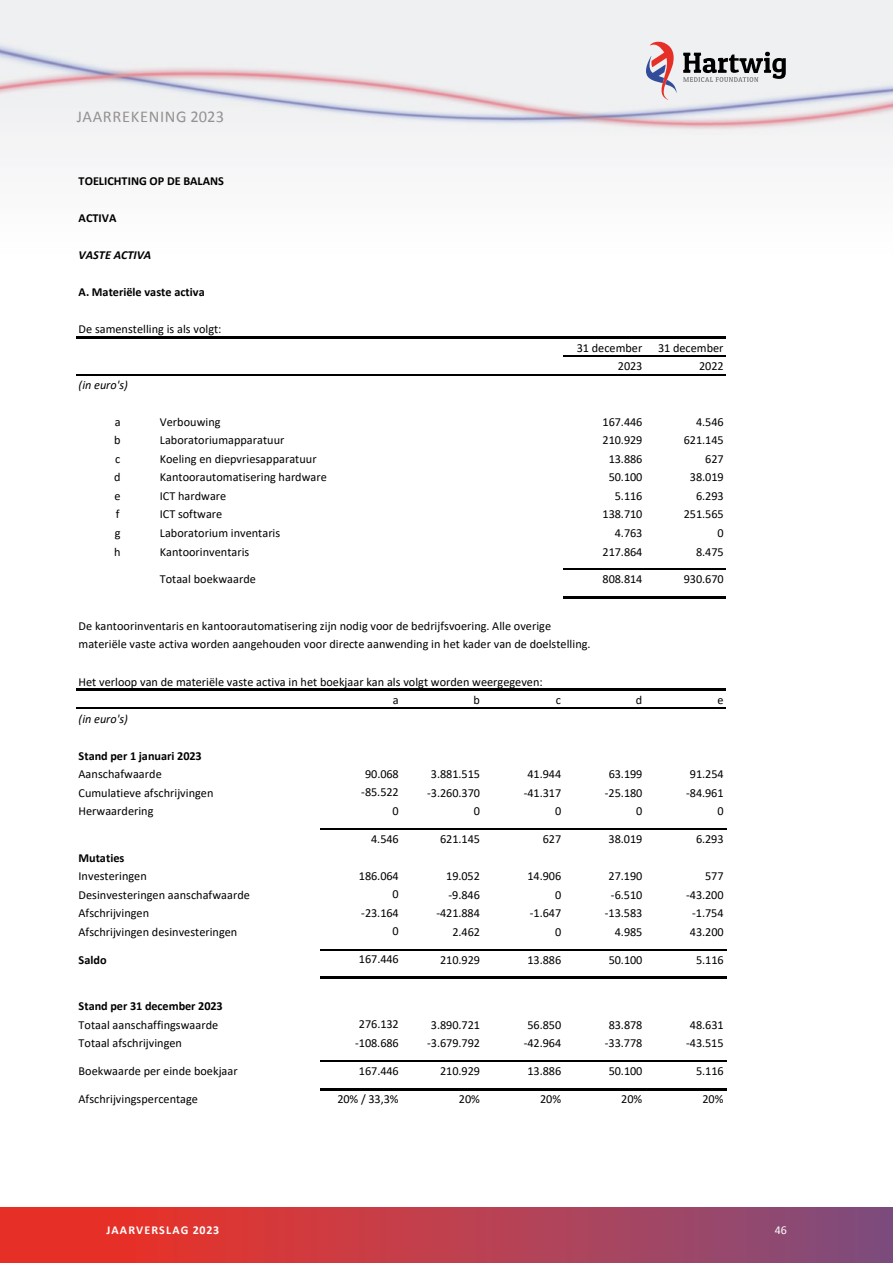
<style>
.page{position:relative;width:893px;height:1263px;background:#fff}
.page>*{position:absolute;margin:0;border:0;box-sizing:border-box;transform-origin:0 0}
.t1{font:16.5px "Calibri";letter-spacing:.04em;color:#959191}
.t2{font:12.3px/18.6px "Calibri";color:#000}
.t3{font:700 12.3px "Calibri";color:#000}
.t4{font:italic 12.3px "Calibri";color:#000}
.t5{font:italic 700 12.3px "Calibri";color:#000}
.t6{font:700 12px "Calibri";letter-spacing:.09em;color:#fff}
.t7{font:12px "Calibri";color:#fff}
</style>
<div class="page">
<div style="left:0;top:1208px;width:893px;height:55px;background:linear-gradient(to right,#f52f1e,#824e7e)"></div>
<hr style="left:0;top:0;width:893px;height:3px;background:#eff0f1">
<svg style="left:683px;top:52px;width:103px;height:30px"></svg>
<svg style="left:646px;top:41px;width:31px;height:59px"></svg>
<hr style="left:76px;top:336px;width:650px;height:3px;background:#000">
<hr style="left:563px;top:355px;width:163px;height:2px;background:#000">
<hr style="left:76px;top:374px;width:650px;height:1px;background:#000">
<hr style="left:563px;top:569px;width:163px;height:1px;background:#000">
<hr style="left:563px;top:596px;width:163px;height:2px;background:#000">
<hr style="left:76px;top:689px;width:650px;height:2px;background:#000">
<hr style="left:76px;top:708px;width:650px;height:1px;background:#000">
<hr style="left:320px;top:828px;width:406px;height:2px;background:#000">
<hr style="left:320px;top:949px;width:406px;height:1px;background:#000">
<hr style="left:320px;top:976px;width:406px;height:3px;background:#000">
<hr style="left:320px;top:1060px;width:406px;height:2px;background:#000">
<hr style="left:320px;top:1088px;width:406px;height:2px;background:#000">
<h1 class="t1" style="left:77px;top:106px;width:149px">JAARREKENING 2023</h1>
<p class="t3" style="left:79px;top:172px;width:147px">TOELICHTING OP DE BALANS</p>
<p class="t3" style="left:79px;top:209px;width:39px">ACTIVA</p>
<p class="t5" style="left:79px;top:246px;width:74px">VASTE ACTIVA</p>
<p class="t3" style="left:79px;top:283px;width:128px">A. Materiële vaste activa</p>
<p class="t2" style="left:79px;top:319px;width:144px">De samenstelling is als volgt:</p>
<p class="t2" style="left:577px;top:338px;width:67px">31 december</p>
<p class="t2" style="left:658px;top:338px;width:67px">31 december</p>
<p class="t2" style="left:618px;top:356px;width:26px">2023</p>
<p class="t2" style="left:699px;top:356px;width:26px">2022</p>
<p class="t4" style="left:79px;top:376px;width:51px">(in euro's)</p>
<p class="t2" style="left:115px;top:412px;width:7px">a</p>
<p class="t2" style="left:160px;top:412px;width:62px">Verbouwing</p>
<p class="t2" style="left:603px;top:412px;width:41px">167.446</p>
<p class="t2" style="left:696px;top:412px;width:29px">4.546</p>
<p class="t2" style="left:114px;top:431px;width:8px">b</p>
<p class="t2" style="left:160px;top:431px;width:126px">Laboratoriumapparatuur</p>
<p class="t2" style="left:603px;top:431px;width:41px">210.929</p>
<p class="t2" style="left:684px;top:431px;width:41px">621.145</p>
<p class="t2" style="left:115px;top:449px;width:7px">c</p>
<p class="t2" style="left:160px;top:449px;width:158px">Koeling en diepvriesapparatuur</p>
<p class="t2" style="left:609px;top:449px;width:35px">13.886</p>
<p class="t2" style="left:705px;top:449px;width:20px">627</p>
<p class="t2" style="left:114px;top:468px;width:8px">d</p>
<p class="t2" style="left:160px;top:468px;width:169px">Kantoorautomatisering hardware</p>
<p class="t2" style="left:609px;top:468px;width:35px">50.100</p>
<p class="t2" style="left:690px;top:468px;width:35px">38.019</p>
<p class="t2" style="left:114px;top:486px;width:8px">e</p>
<p class="t2" style="left:160px;top:486px;width:68px">ICT hardware</p>
<p class="t2" style="left:615px;top:486px;width:29px">5.116</p>
<p class="t2" style="left:696px;top:486px;width:29px">6.293</p>
<p class="t2" style="left:116px;top:505px;width:5px">f</p>
<p class="t2" style="left:160px;top:505px;width:64px">ICT software</p>
<p class="t2" style="left:603px;top:505px;width:41px">138.710</p>
<p class="t2" style="left:684px;top:505px;width:41px">251.565</p>
<p class="t2" style="left:115px;top:523px;width:7px">g</p>
<p class="t2" style="left:160px;top:523px;width:122px">Laboratorium inventaris</p>
<p class="t2" style="left:615px;top:523px;width:29px">4.763</p>
<p class="t2" style="left:717px;top:523px;width:8px">0</p>
<p class="t2" style="left:114px;top:542px;width:8px">h</p>
<p class="t2" style="left:160px;top:542px;width:91px">Kantoorinventaris</p>
<p class="t2" style="left:603px;top:542px;width:41px">217.864</p>
<p class="t2" style="left:696px;top:542px;width:29px">8.475</p>
<p class="t2" style="left:160px;top:570px;width:98px">Totaal boekwaarde</p>
<p class="t2" style="left:603px;top:570px;width:41px">808.814</p>
<p class="t2" style="left:684px;top:570px;width:41px">930.670</p>
<p class="t2" style="left:79px;top:616px;width:513px">De kantoorinventaris en kantoorautomatisering zijn nodig voor de bedrijfsvoering. Alle overige materiële vaste activa worden aangehouden voor directe aanwending in het kader van de doelstelling.</p>
<p class="t2" style="left:393px;top:672px;width:151px;text-indent:-314px">Het verloop van de materiële vaste activa in het boekjaar kan als volgt worden weergegeven: a</p>
<p class="t2" style="left:473px;top:690px;width:8px">b</p>
<p class="t2" style="left:556px;top:690px;width:7px">c</p>
<p class="t2" style="left:636px;top:690px;width:8px">d</p>
<p class="t2" style="left:717px;top:690px;width:8px">e</p>
<p class="t4" style="left:79px;top:710px;width:51px">(in euro's)</p>
<p class="t3" style="left:79px;top:747px;width:125px">Stand per 1 januari 2023</p>
<p class="t2" style="left:79px;top:765px;width:85px">Aanschafwaarde</p>
<p class="t2" style="left:365px;top:764px;width:35px">90.068</p>
<p class="t2" style="left:431px;top:765px;width:51px">3.881.515</p>
<p class="t2" style="left:527px;top:765px;width:35px">41.944</p>
<p class="t2" style="left:609px;top:765px;width:35px">63.199</p>
<p class="t2" style="left:690px;top:765px;width:35px">91.254</p>
<p class="t2" style="left:79px;top:783px;width:136px">Cumulatieve afschrijvingen</p>
<p class="t2" style="left:361px;top:782px;width:39px">-85.522</p>
<p class="t2" style="left:427px;top:783px;width:54px">-3.260.370</p>
<p class="t2" style="left:524px;top:783px;width:39px">-41.317</p>
<p class="t2" style="left:605px;top:783px;width:39px">-25.180</p>
<p class="t2" style="left:686px;top:783px;width:39px">-84.961</p>
<p class="t2" style="left:79px;top:802px;width:76px">Herwaardering</p>
<p class="t2" style="left:393px;top:801px;width:8px">0</p>
<p class="t2" style="left:474px;top:802px;width:8px">0</p>
<p class="t2" style="left:555px;top:802px;width:8px">0</p>
<p class="t2" style="left:636px;top:802px;width:8px">0</p>
<p class="t2" style="left:717px;top:802px;width:8px">0</p>
<p class="t2" style="left:371px;top:829px;width:29px">4.546</p>
<p class="t2" style="left:440px;top:829px;width:41px">621.145</p>
<p class="t2" style="left:543px;top:829px;width:20px">627</p>
<p class="t2" style="left:609px;top:829px;width:35px">38.019</p>
<p class="t2" style="left:696px;top:829px;width:29px">6.293</p>
<p class="t3" style="left:79px;top:849px;width:47px">Mutaties</p>
<p class="t2" style="left:79px;top:867px;width:70px">Investeringen</p>
<p class="t2" style="left:359px;top:866px;width:41px">186.064</p>
<p class="t2" style="left:446px;top:867px;width:35px">19.052</p>
<p class="t2" style="left:527px;top:867px;width:35px">14.906</p>
<p class="t2" style="left:609px;top:867px;width:35px">27.190</p>
<p class="t2" style="left:705px;top:867px;width:20px">577</p>
<p class="t2" style="left:79px;top:885px;width:173px">Desinvesteringen aanschafwaarde</p>
<p class="t2" style="left:393px;top:884px;width:8px">0</p>
<p class="t2" style="left:449px;top:885px;width:33px">-9.846</p>
<p class="t2" style="left:555px;top:885px;width:8px">0</p>
<p class="t2" style="left:611px;top:885px;width:33px">-6.510</p>
<p class="t2" style="left:686px;top:885px;width:39px">-43.200</p>
<p class="t2" style="left:79px;top:904px;width:72px">Afschrijvingen</p>
<p class="t2" style="left:361px;top:903px;width:39px">-23.164</p>
<p class="t2" style="left:436px;top:904px;width:45px">-421.884</p>
<p class="t2" style="left:530px;top:904px;width:33px">-1.647</p>
<p class="t2" style="left:605px;top:904px;width:39px">-13.583</p>
<p class="t2" style="left:692px;top:904px;width:33px">-1.754</p>
<p class="t2" style="left:79px;top:922px;width:160px">Afschrijvingen desinvesteringen</p>
<p class="t2" style="left:393px;top:921px;width:8px">0</p>
<p class="t2" style="left:452px;top:922px;width:29px">2.462</p>
<p class="t2" style="left:555px;top:922px;width:8px">0</p>
<p class="t2" style="left:615px;top:922px;width:29px">4.985</p>
<p class="t2" style="left:690px;top:922px;width:35px">43.200</p>
<p class="t3" style="left:79px;top:951px;width:29px">Saldo</p>
<p class="t2" style="left:359px;top:949px;width:41px">167.446</p>
<p class="t2" style="left:440px;top:950px;width:41px">210.929</p>
<p class="t2" style="left:527px;top:950px;width:35px">13.886</p>
<p class="t2" style="left:609px;top:950px;width:35px">50.100</p>
<p class="t2" style="left:696px;top:950px;width:29px">5.116</p>
<p class="t3" style="left:79px;top:997px;width:146px">Stand per 31 december 2023</p>
<p class="t2" style="left:79px;top:1015px;width:141px">Totaal aanschaffingswaarde</p>
<p class="t2" style="left:359px;top:1014px;width:41px">276.132</p>
<p class="t2" style="left:431px;top:1015px;width:51px">3.890.721</p>
<p class="t2" style="left:527px;top:1015px;width:35px">56.850</p>
<p class="t2" style="left:609px;top:1015px;width:35px">83.878</p>
<p class="t2" style="left:690px;top:1015px;width:35px">48.631</p>
<p class="t2" style="left:79px;top:1034px;width:105px">Totaal afschrijvingen</p>
<p class="t2" style="left:355px;top:1033px;width:45px">-108.686</p>
<p class="t2" style="left:427px;top:1034px;width:54px">-3.679.792</p>
<p class="t2" style="left:524px;top:1034px;width:39px">-42.964</p>
<p class="t2" style="left:605px;top:1034px;width:39px">-33.778</p>
<p class="t2" style="left:686px;top:1034px;width:39px">-43.515</p>
<p class="t2" style="left:79px;top:1062px;width:161px">Boekwaarde per einde boekjaar</p>
<p class="t2" style="left:359px;top:1061px;width:41px">167.446</p>
<p class="t2" style="left:440px;top:1061px;width:41px">210.929</p>
<p class="t2" style="left:527px;top:1061px;width:35px">13.886</p>
<p class="t2" style="left:609px;top:1061px;width:35px">50.100</p>
<p class="t2" style="left:696px;top:1061px;width:29px">5.116</p>
<p class="t2" style="left:79px;top:1089px;width:121px">Afschrijvingspercentage</p>
<p class="t2" style="left:337px;top:1089px;width:63px">20% / 33,3%</p>
<p class="t2" style="left:459px;top:1089px;width:22px">20%</p>
<p class="t2" style="left:540px;top:1089px;width:22px">20%</p>
<p class="t2" style="left:621px;top:1089px;width:22px">20%</p>
<p class="t2" style="left:702px;top:1089px;width:22px">20%</p>
<p class="t6" style="left:107px;top:1222px;width:114px">JAARVERSLAG 2023</p>
<p class="t7" style="left:775px;top:1222px;width:14px">46</p>
</div>
